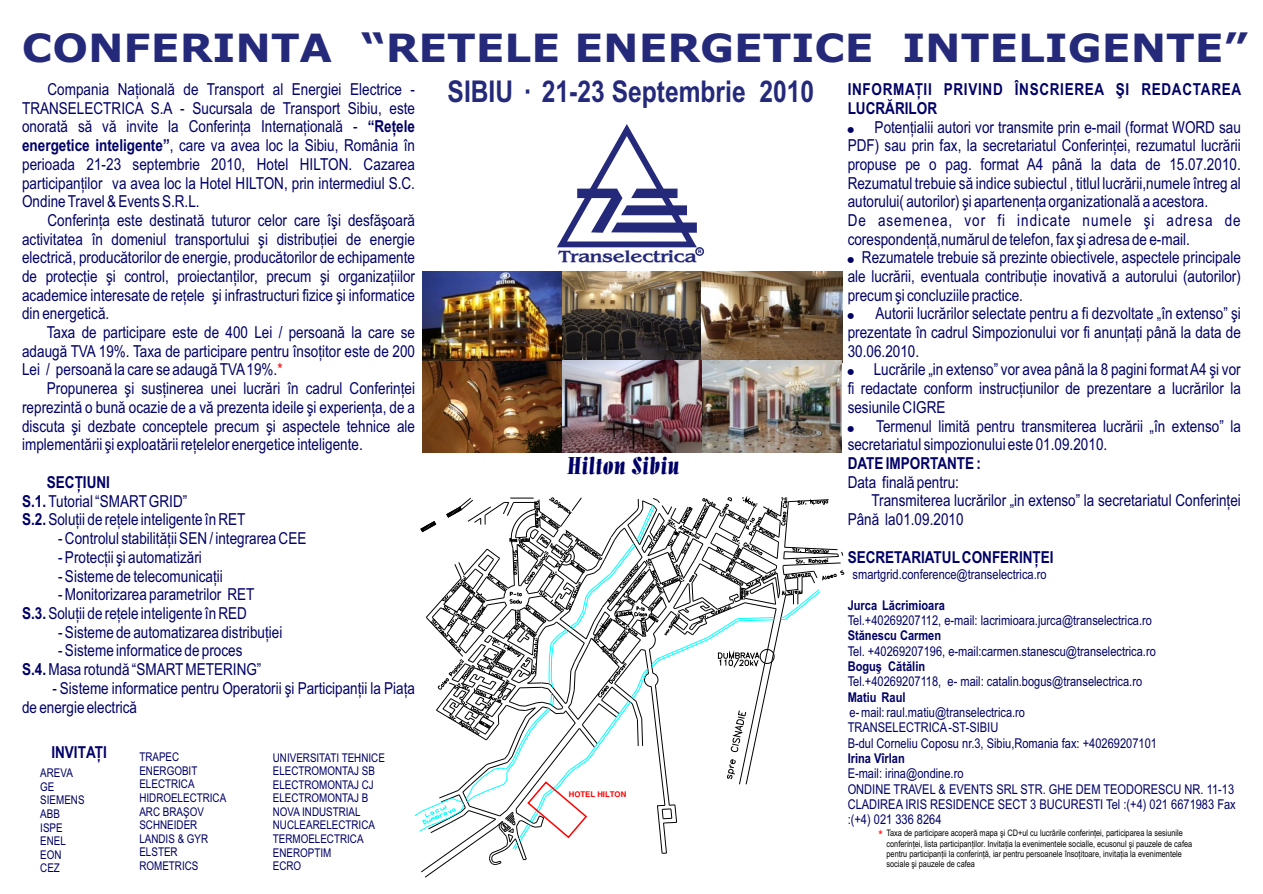
<style>
.page{position:relative;width:1263px;height:894px;background:#fff}
.page>*{position:absolute;margin:0;border:0;box-sizing:border-box;transform-origin:0 0}
.t1{font:700 39px "Verdana";color:#24297a;scale:1.08 1}
.t2{font:700 30px "Arial Narrow";color:#24297a}
.t3{font:24px "Allegro BT";color:#006}
.t4{font:700 17.1px "Bangle";color:#24297a;scale:1.24 1}
.t5{font:16.5px/18.8px "Arial Narrow";color:#006;text-align:justify}
.t6{font:700 16.5px/18.9px "Arial Narrow";letter-spacing:.04em;color:#006}
.t7{font:700 16.5px "Arial Narrow";color:#006}
.t8{font:13.5px/15.3px "Arial Narrow";color:#006}
.t9{font:700 13.5px "Arial Narrow";color:#006}
.t10{font:13.5px "Arial Narrow";color:#f00}
.t11{font:12px/13.6px "Arial Narrow";color:#006}
.t12{font:9px/10.2px "Arial Narrow";color:#000}
.t13{font:700 4.8px "Arial CE";color:#006}
.s1{font-weight:700}
.s2{color:#f00}
</style>
<div class="page">
<img style="left:423px;top:271px;width:419px;height:90px">
<img style="left:422px;top:361px;width:141px;height:91px">
<img style="left:563px;top:360px;width:279px;height:92px">
<svg style="left:557px;top:124px;width:140px;height:123px"></svg>
<div style="left:695px;top:247px;width:9px;height:9px;border:2px solid #24297a;border-radius:50%"></div>
<svg style="left:415px;top:496px;width:429px;height:382px"></svg>
<h1 class="t1" style="left:22px;top:33px;width:1137px">CONFERINTA “RETELE ENERGETICE INTELIGENTE”</h1>
<p class="t5" style="left:22px;top:81px;width:394px;text-indent:25px">Compania Naþionalã de Transport al Energiei Electrice - TRANSELECTRICA S.A - Sucursala de Transport Sibiu, este onoratã sã vã invite la Conferinþa Internaþionalã - <span class="s1">“Reþele energetice inteligente”</span>, care va avea loc la Sibiu, România în perioada 21-23 septembrie 2010, Hotel HILTON. Cazarea participanþilor va avea loc la Hotel HILTON, prin intermediul S.C.<br>Ondine Travel &amp; Events S.R.L.</p>
<p class="t5" style="left:22px;top:212px;width:394px;text-indent:25px">Conferinþa este destinatã tuturor celor care îºi desfãºoarã activitatea în domeniul transportului ºi distribuþiei de energie electricã, producãtorilor de energie, producãtorilor de echipamente de protecþie ºi control, proiectanþilor, precum ºi organizaþiilor academice interesate de reþele ºi infrastructuri fizice ºi informatice din energeticã.</p>
<p class="t5" style="left:22px;top:324px;width:394px;text-indent:25px">Taxa de participare este de 400 Lei / persoanã la care se adaugã TVA 19%. Taxa de participare pentru însoþitor este de 200<br>Lei / persoanã la care se adaugã TVA 19%.<span class="s2">*</span></p>
<p class="t5" style="left:22px;top:381px;width:394px;text-indent:25px">Propunerea ºi susþinerea unei lucrãri în cadrul Conferinþei reprezintã o bunã ocazie de a vã prezenta ideile ºi experienþa, de a discuta ºi dezbate conceptele precum ºi aspectele tehnice ale implementãrii ºi exploatãrii reþelelor energetice inteligente.</p>
<p class="t5" style="left:22px;top:474px;width:225px;text-align:left;text-indent:25px"><span class="s1">SECÞIUNI<br>S.1.</span> Tutorial “SMART GRID”<br><span class="s1">S.2.</span> Soluþii de reþele inteligente în RET</p>
<p class="t5" style="left:58px;top:531px;width:250px">- Controlul stabilitãþii SEN / integrarea CEE</p>
<p class="t5" style="left:58px;top:549px;width:145px">- Protecþii ºi automatizãri</p>
<p class="t5" style="left:58px;top:568px;width:166px">- Sisteme de telecomunicaþii</p>
<p class="t5" style="left:22px;top:586px;width:234px;text-indent:36px">- Monitorizarea parametrilor RET<br><span class="s1">S.3.</span> Soluþii de reþele inteligente în RED</p>
<p class="t5" style="left:58px;top:624px;width:226px">- Sisteme de automatizarea distribuþiei</p>
<p class="t5" style="left:22px;top:643px;width:241px;text-indent:36px">- Sisteme informatice de proces<br><span class="s1">S.4.</span> Masa rotundã “SMART METERING”</p>
<p class="t5" style="left:22px;top:680px;width:394px;text-indent:30px">- Sisteme informatice pentru Operatorii ºi Participanþii la Piaþa de energie electricã</p>
<p class="t7" style="left:51px;top:740px;width:57px">INVITAÞI</p>
<p class="t11" style="left:40px;top:767px;width:46px">AREVA<br>GE<br>SIEMENS<br>ABB<br>ISPE<br>ENEL<br>EON<br>CEZ</p>
<p class="t11" style="left:139px;top:751px;width:88px">TRAPEC<br>ENERGOBIT<br>ELECTRICA<br>HIDROELECTRICA<br>ARC BRAªOV<br>SCHNEIDER<br>LANDIS &amp; GYR<br>ELSTER<br>ROMETRICS</p>
<p class="t11" style="left:273px;top:752px;width:114px">UNIVERSITATI TEHNICE<br>ELECTROMONTAJ SB<br>ELECTROMONTAJ CJ<br>ELECTROMONTAJ B<br>NOVA INDUSTRIAL<br>NUCLEARELECTRICA<br>TERMOELECTRICA<br>ENEROPTIM<br>ECRO</p>
<h2 class="t2" style="left:448px;top:68px;width:368px">SIBIU · 21-23 Septembrie 2010</h2>
<p class="t4" style="left:559px;top:245px;width:113px">Transelectrica</p>
<p class="t13" style="left:698px;top:250px;width:5px">R</p>
<h3 class="t3" style="left:567px;top:456px;width:114px">Hilton Sibiu</h3>
<p class="t6" style="left:848px;top:81px;width:395px">INFORMAÞII PRIVIND ÎNSCRIEREA ªI REDACTAREA<br>LUCRÃRILOR</p>
<p class="t5" style="left:848px;top:119px;width:395px;text-align:left;text-indent:27px">Potenþialii autori vor transmite prin e-mail (format WORD sau PDF) sau prin fax, la secretariatul Conferinþei, rezumatul lucrãrii propuse pe o pag. format A4 pânã la data de 15.07.2010.<br>Rezumatul trebuie sã indice subiectul , titlul lucrãrii,numele întreg al autorului( autorilor) ºi apartenenþa organizationalã a acestora.<br>De asemenea, vor fi indicate numele ºi adresa de corespondenþã,numãrul de telefon, fax ºi adresa de e-mail.</p>
<p class="t5" style="left:848px;top:250px;width:395px;text-indent:14px">Rezumatele trebuie sã prezinte obiectivele, aspectele principale ale lucrãrii, eventuala contribuþie inovativã a autorului (autorilor) precum ºi concluziile practice.</p>
<p class="t5" style="left:848px;top:306px;width:395px;text-indent:28px">Autorii lucrãrilor selectate pentru a fi dezvoltate „în extenso” ºi prezentate în cadrul Simpozionului vor fi anunþaþi pânã la data de 30.06.2010.</p>
<p class="t5" style="left:848px;top:362px;width:395px;text-indent:26px">Lucrãrile „in extenso” vor avea pânã la 8 pagini format A4 ºi vor fi redactate conform instrucþiunilor de prezentare a lucrãrilor la sesiunile CIGRE</p>
<p class="t5" style="left:848px;top:418px;width:395px;text-indent:29px">Termenul limitã pentru transmiterea lucrãrii „în extenso” la secretariatul simpozionului este 01.09.2010.</p>
<p class="t7" style="left:848px;top:457px;width:135px">DATE IMPORTANTE :</p>
<p class="t5" style="left:848px;top:474px;width:113px">Data finalã pentru:</p>
<p class="t5" style="left:871px;top:493px;width:371px">Transmiterea lucrãrilor „in extenso” la secretariatul Conferinþei</p>
<p class="t5" style="left:848px;top:511px;width:117px">Pânã la01.09.2010</p>
<p class="t7" style="left:848px;top:551px;width:208px">SECRETARIATUL CONFERINÞEI</p>
<p class="t8" style="left:853px;top:568px;width:196px">smartgrid.conference@transelectrica.ro</p>
<p class="t9" style="left:848px;top:600px;width:99px">Jurca Lãcrimioara</p>
<p class="t8" style="left:848px;top:614px;width:306px">Tel.+40269207112, e-mail: lacrimioara.jurca@transelectrica.ro</p>
<p class="t9" style="left:848px;top:625px;width:95px">Stãnescu Carmen</p>
<p class="t8" style="left:848px;top:644px;width:310px">Tel. +40269207196, e-mail:carmen.stanescu@transelectrica.ro</p>
<p class="t9" style="left:848px;top:656px;width:79px">Boguº Cãtãlin</p>
<p class="t8" style="left:848px;top:675px;width:296px">Tel.+40269207118, e- mail: catalin.bogus@transelectrica.ro</p>
<p class="t9" style="left:848px;top:687px;width:59px">Matiu Raul</p>
<p class="t8" style="left:848px;top:706px;width:311px">e- mail: raul.matiu@transelectrica.ro<br>TRANSELECTRICA -ST-SIBIU<br>B-dul Corneliu Coposu nr.3, Sibiu,Romania fax: +40269207101</p>
<p class="t9" style="left:848px;top:748px;width:59px">Irina Vîrlan</p>
<p class="t8" style="left:848px;top:767px;width:390px">E-mail: irina@ondine.ro<br>ONDINE TRAVEL &amp; EVENTS SRL STR. GHE DEM TEODORESCU NR. 11-13<br>CLADIREA IRIS RESIDENCE SECT 3 BUCURESTI Tel :(+4) 021 6671983 Fax :(+4) 021 336 8264</p>
<p class="t10" style="left:878px;top:830px;width:6px">*</p>
<p class="t12" style="left:887px;top:829px;width:307px">Taxa de participare acoperã mapa ºi CD+ul cu lucrãrile conferinþei, participarea la sesiunile conferinþei, lista participanþilor. Invitaþia la evenimentele socialle, ecusonul ºi pauzele de cafea pentru participanþii la conferinþã, iar pentru persoanele însoþitoare, invitaþia la evenimentele sociale ºi pauzele de cafea</p>
</div>
